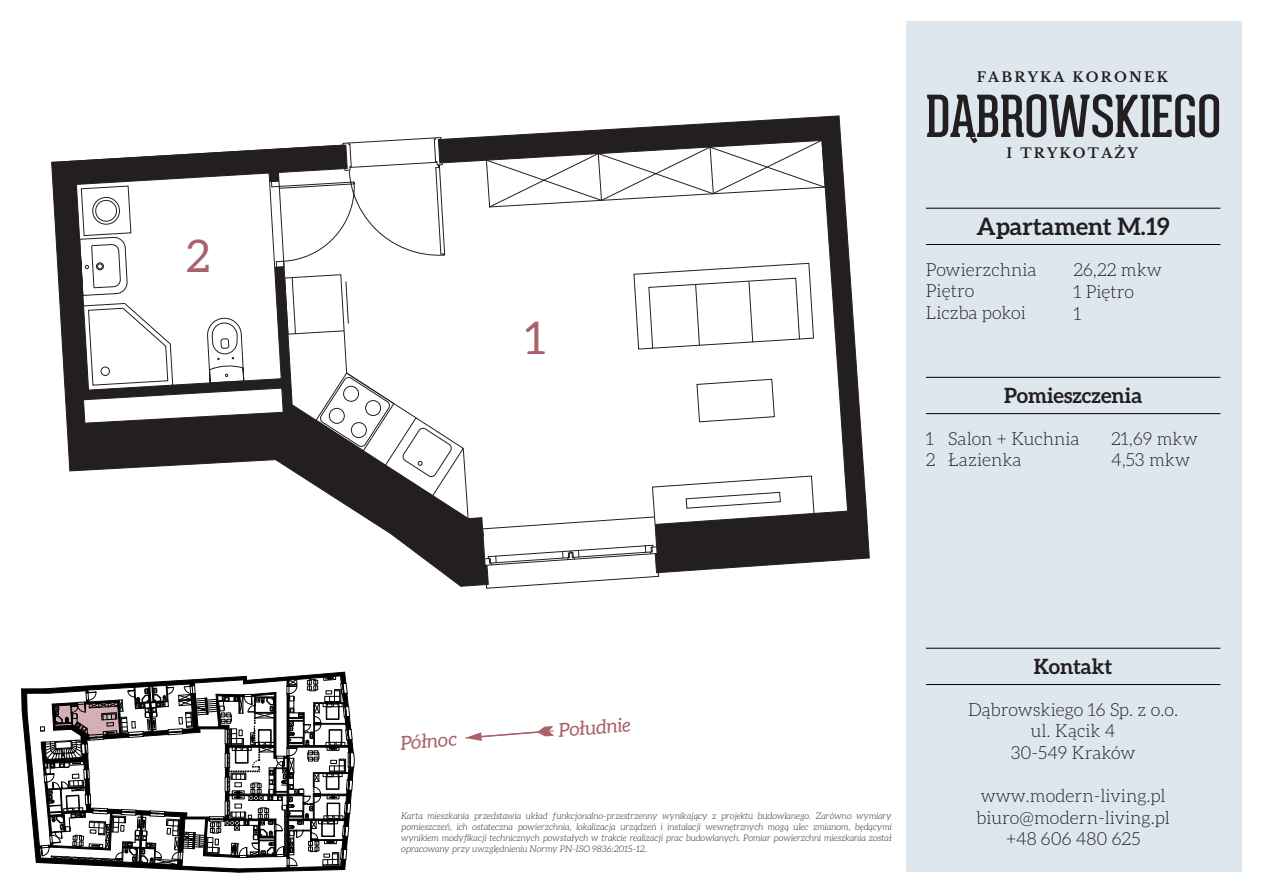
<style>
.page{position:relative;width:1263px;height:893px;background:#fff}
.page>*{position:absolute;margin:0;border:0;box-sizing:border-box;transform-origin:0 0}
.t1{font:56.55px "Geared Slab";color:#231f20}
.t2{font:45px "Aleo";color:#aa6169}
.t3{font:700 24px "Aleo";color:#231f20}
.t4{font:700 21px "Aleo";color:#231f20}
.t5{font:italic 19.2px "Aleo";color:#aa6169}
.t6{font:300 18px/21.6px "Aleo";color:#231f20}
.t7{font:700 13.65px "Libre Baskerville";letter-spacing:.16em;color:#231f20}
.t8{font:italic 300 9px/10.8px "Aleo";color:#231f20;text-align:justify}
</style>
<div class="page">
<div style="left:906px;top:21px;width:336px;height:851px;background:#dee7ee"></div>
<hr style="left:926px;top:244px;width:294px;height:1px;background:#000001">
<hr style="left:926px;top:208px;width:294px;height:1px;background:#000001">
<hr style="left:926px;top:413px;width:294px;height:1px;background:#000001">
<hr style="left:926px;top:377px;width:294px;height:1px;background:#000001">
<hr style="left:926px;top:684px;width:294px;height:1px;background:#000001">
<hr style="left:926px;top:648px;width:294px;height:1px;background:#000001">
<svg style="left:970px;top:135px;width:7px;height:8px"></svg>
<svg style="left:465px;top:726px;width:89px;height:15px"></svg>
<svg style="left:661px;top:115px;width:209px;height:445px"></svg>
<svg style="left:51px;top:126px;width:798px;height:463px"></svg>
<svg style="left:22px;top:672px;width:332px;height:200px"></svg>
<h2 class="t2" style="left:186px;top:230px;width:25px">2</h2>
<h2 class="t2" style="left:525px;top:313px;width:22px">1</h2>
<h3 class="t7" style="left:977px;top:69px;width:193px">FABRYKA KORONEK</h3>
<h1 class="t1" style="left:926px;top:83px;width:296px">DABROWSKIEGO</h1>
<h3 class="t7" style="left:1006px;top:145px;width:133px">I TRYKOTAŻY</h3>
<h3 class="t3" style="left:976px;top:213px;width:195px">Apartament M.19</h3>
<h3 class="t6" style="left:926px;top:259px;width:112px">Powierzchnia<br>Piętro<br>Liczba pokoi</h3>
<h3 class="t6" style="left:1073px;top:259px;width:90px">26,22 mkw</h3>
<h3 class="t6" style="left:1073px;top:281px;width:62px;line-height:22px">1 Piętro<br>1</h3>
<h3 class="t6" style="left:926px;top:428px;width:11px">1<br>2</h3>
<h3 class="t4" style="left:1004px;top:384px;width:140px">Pomieszczenia</h3>
<h3 class="t6" style="left:948px;top:428px;width:133px">Salon + Kuchnia<br>Łazienka</h3>
<h3 class="t6" style="left:1111px;top:428px;width:88px">21,69 mkw<br>4,53 mkw</h3>
<h3 class="t5" style="left:400px;top:733px;width:58px;rotate:-5deg">Północ</h3>
<h3 class="t5" style="left:558px;top:720px;width:74px;rotate:-5deg">Południe</h3>
<p class="t8" style="left:401px;top:811px;width:492px">Karta mieszkania przedstawia układ funkcjonalno-przestrzenny wynikający z projektu budowlanego. Zarówno wymiary pomieszczeń, ich ostateczna powierzchnia, lokalizacja urządzeń i instalacji wewnętrznych mogą ulec zmianom, będącymi wynikiem modyfikacji technicznych powstałych w trakcie realizacji prac budowlanych. Pomiar powierzchni mieszkania został opracowany przy uwzględnieniu Normy PN-ISO 9836:2015-12.</p>
<h3 class="t4" style="left:1034px;top:654px;width:80px">Kontakt</h3>
<h3 class="t6" style="left:968px;top:699px;width:212px;text-align:center">Dąbrowskiego 16 Sp. z o.o. ul. Kącik 4<br>30-549 Kraków</h3>
<h3 class="t6" style="left:976px;top:785px;width:195px;text-align:center">www.modern-living.pl biuro@modern-living.pl +48 606 480 625</h3>
</div>
